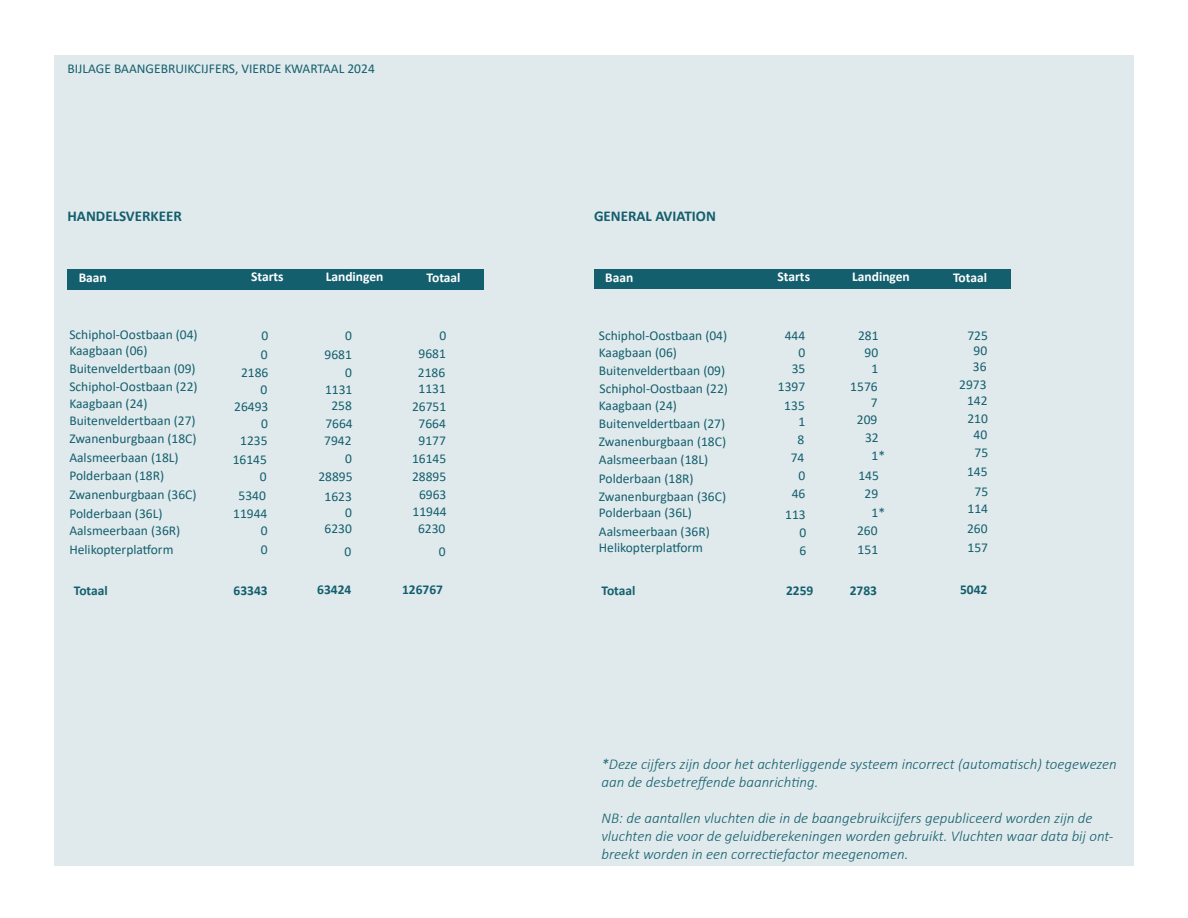
<style>
.page{position:relative;width:1188px;height:918px;background:#fff}
.page>*{position:absolute;margin:0;border:0;box-sizing:border-box;transform-origin:0 0}
.t1{font:italic 300 15px/18px "Calibri";color:#145f6e}
.t2{font:700 15px "Calibri";color:#145f6e}
.t3{font:13.5px/18.3px "Calibri";color:#145f6e}
.t4{font:700 13.5px "Calibri";color:#fff}
.t5{font:700 13.5px "Calibri";color:#145f6e}
</style>
<div class="page">
<div style="left:54px;top:55px;width:1080px;height:810px;background:#e0eaec"></div>
<div style="left:68px;top:269px;width:416px;height:20px;background:#145f6e"></div>
<div style="left:594px;top:269px;width:417px;height:20px;background:#145f6e"></div>
<p class="t3" style="left:68px;top:61px;width:309px">BIJLAGE BAANGEBRUIKCIJFERS, VIERDE KWARTAAL 2024</p>
<p class="t2" style="left:68px;top:211px;width:116px">HANDELSVERKEER</p>
<p class="t2" style="left:594px;top:211px;width:123px">GENERAL AVIATION</p>
<p class="t4" style="left:79px;top:273px;width:30px">Baan</p>
<p class="t4" style="left:251px;top:272px;width:34px">Starts</p>
<p class="t4" style="left:326px;top:272px;width:59px">Landingen</p>
<p class="t4" style="left:427px;top:273px;width:35px">Totaal</p>
<p class="t3" style="left:69px;top:327px;width:130px;line-height:16.6px">Schiphol-Oostbaan (04)<br>Kaagbaan (06)</p>
<p class="t3" style="left:69px;top:361px;width:130px">Buitenveldertbaan (09)<br>Schiphol-Oostbaan (22)</p>
<p class="t3" style="left:69px;top:396px;width:129px;line-height:17.1px">Kaagbaan (24)<br>Buitenveldertbaan (27)<br>Zwanenburgbaan (18C)</p>
<p class="t3" style="left:69px;top:449px;width:129px;line-height:18.9px">Aalsmeerbaan (18L)<br>Polderbaan (18R)<br>Zwanenburgbaan (36C)<br>Polderbaan (36L)</p>
<p class="t3" style="left:69px;top:523px;width:112px">Aalsmeerbaan (36R)<br>Helikopterplatform</p>
<p class="t3" style="left:261px;top:328px;width:8px">0</p>
<p class="t3" style="left:345px;top:328px;width:8px">0</p>
<p class="t3" style="left:439px;top:328px;width:8px">0</p>
<p class="t3" style="left:261px;top:346px;width:8px">0</p>
<p class="t3" style="left:325px;top:347px;width:29px">9681</p>
<p class="t3" style="left:418px;top:345px;width:29px">9681</p>
<p class="t3" style="left:241px;top:365px;width:29px">2186</p>
<p class="t3" style="left:345px;top:365px;width:8px">0</p>
<p class="t3" style="left:418px;top:364px;width:29px">2186</p>
<p class="t3" style="left:260px;top:381px;width:8px">0</p>
<p class="t3" style="left:325px;top:381px;width:29px">1131</p>
<p class="t3" style="left:418px;top:380px;width:29px">1131</p>
<p class="t3" style="left:234px;top:398px;width:36px">26493</p>
<p class="t3" style="left:412px;top:398px;width:36px">26751</p>
<p class="t3" style="left:261px;top:416px;width:8px">0</p>
<p class="t3" style="left:325px;top:415px;width:29px">7664</p>
<p class="t3" style="left:418px;top:415px;width:29px">7664</p>
<p class="t3" style="left:240px;top:433px;width:29px">1235</p>
<p class="t3" style="left:324px;top:433px;width:29px">7942</p>
<p class="t3" style="left:418px;top:433px;width:29px">9177</p>
<p class="t3" style="left:233px;top:452px;width:36px">16145</p>
<p class="t3" style="left:345px;top:450px;width:8px">0</p>
<p class="t3" style="left:412px;top:450px;width:36px">16145</p>
<p class="t3" style="left:260px;top:468px;width:8px">0</p>
<p class="t3" style="left:318px;top:468px;width:36px">28895</p>
<p class="t3" style="left:412px;top:468px;width:36px">28895</p>
<p class="t3" style="left:238px;top:488px;width:29px">5340</p>
<p class="t3" style="left:325px;top:488px;width:29px">1623</p>
<p class="t3" style="left:419px;top:487px;width:29px">6963</p>
<p class="t3" style="left:233px;top:506px;width:36px">11944</p>
<p class="t3" style="left:345px;top:504px;width:8px">0</p>
<p class="t3" style="left:412px;top:504px;width:36px">11944</p>
<p class="t3" style="left:261px;top:522px;width:8px">0</p>
<p class="t3" style="left:325px;top:521px;width:29px">6230</p>
<p class="t3" style="left:418px;top:520px;width:29px">6230</p>
<p class="t3" style="left:261px;top:542px;width:8px">0</p>
<p class="t3" style="left:345px;top:543px;width:8px">0</p>
<p class="t3" style="left:439px;top:543px;width:8px">0</p>
<p class="t3" style="left:331px;top:397px;width:22px">258</p>
<p class="t4" style="left:605px;top:273px;width:30px">Baan</p>
<p class="t4" style="left:778px;top:272px;width:34px">Starts</p>
<p class="t4" style="left:852px;top:272px;width:59px">Landingen</p>
<p class="t4" style="left:953px;top:273px;width:35px">Totaal</p>
<p class="t3" style="left:599px;top:328px;width:130px;line-height:16.5px">Schiphol-Oostbaan (04)<br>Kaagbaan (06)</p>
<p class="t3" style="left:599px;top:363px;width:131px;line-height:17.4px">Buitenveldertbaan (09)<br>Schiphol-Oostbaan (22)<br>Kaagbaan (24)</p>
<p class="t3" style="left:599px;top:415px;width:129px">Buitenveldertbaan (27)<br>Zwanenburgbaan (18C)<br>Aalsmeerbaan (18L)<br>Polderbaan (18R)<br>Zwanenburgbaan (36C)</p>
<p class="t3" style="left:599px;top:505px;width:112px">Polderbaan (36L)<br>Aalsmeerbaan (36R)</p>
<p class="t3" style="left:599px;top:538px;width:106px">Helikopterplatform</p>
<p class="t3" style="left:785px;top:327px;width:22px">444</p>
<p class="t3" style="left:858px;top:327px;width:22px">281</p>
<p class="t3" style="left:967px;top:327px;width:22px">725</p>
<p class="t3" style="left:798px;top:344px;width:8px">0</p>
<p class="t3" style="left:865px;top:345px;width:15px">90</p>
<p class="t3" style="left:974px;top:343px;width:15px">90</p>
<p class="t3" style="left:792px;top:361px;width:15px">35</p>
<p class="t3" style="left:872px;top:361px;width:8px">1</p>
<p class="t3" style="left:973px;top:358px;width:15px">36</p>
<p class="t3" style="left:778px;top:378px;width:29px">1397</p>
<p class="t3" style="left:850px;top:378px;width:29px">1576</p>
<p class="t3" style="left:959px;top:376px;width:29px">2973</p>
<p class="t3" style="left:784px;top:397px;width:22px">135</p>
<p class="t3" style="left:871px;top:394px;width:8px">7</p>
<p class="t3" style="left:967px;top:392px;width:22px">142</p>
<p class="t3" style="left:798px;top:413px;width:8px">1</p>
<p class="t3" style="left:857px;top:412px;width:22px">209</p>
<p class="t3" style="left:967px;top:410px;width:22px">210</p>
<p class="t3" style="left:798px;top:432px;width:8px">8</p>
<p class="t3" style="left:865px;top:430px;width:15px">32</p>
<p class="t3" style="left:974px;top:426px;width:15px">40</p>
<p class="t3" style="left:791px;top:449px;width:15px">74</p>
<p class="t3" style="left:872px;top:447px;width:15px">1*</p>
<p class="t3" style="left:975px;top:444px;width:15px">75</p>
<p class="t3" style="left:798px;top:467px;width:8px">0</p>
<p class="t3" style="left:858px;top:467px;width:22px">145</p>
<p class="t3" style="left:967px;top:464px;width:22px">145</p>
<p class="t3" style="left:792px;top:485px;width:15px">46</p>
<p class="t3" style="left:865px;top:485px;width:15px">29</p>
<p class="t3" style="left:975px;top:483px;width:15px">75</p>
<p class="t3" style="left:785px;top:506px;width:22px">113</p>
<p class="t3" style="left:968px;top:501px;width:22px">114</p>
<p class="t3" style="left:872px;top:504px;width:15px">1*</p>
<p class="t3" style="left:799px;top:524px;width:8px">0</p>
<p class="t3" style="left:857px;top:523px;width:22px">260</p>
<p class="t3" style="left:967px;top:520px;width:22px">260</p>
<p class="t3" style="left:799px;top:542px;width:8px">6</p>
<p class="t3" style="left:858px;top:541px;width:22px">151</p>
<p class="t3" style="left:968px;top:539px;width:22px">157</p>
<p class="t5" style="left:74px;top:586px;width:35px">Totaal</p>
<p class="t5" style="left:234px;top:586px;width:36px">63343</p>
<p class="t5" style="left:317px;top:584px;width:36px">63424</p>
<p class="t5" style="left:402px;top:584px;width:43px">126767</p>
<p class="t5" style="left:602px;top:586px;width:35px">Totaal</p>
<p class="t5" style="left:786px;top:586px;width:29px">2259</p>
<p class="t5" style="left:850px;top:586px;width:29px">2783</p>
<p class="t5" style="left:960px;top:584px;width:29px">5042</p>
<p class="t1" style="left:602px;top:754px;width:517px">*Deze cijfers zijn door het achterliggende systeem incorrect (automatisch) toegewezen aan de desbetreffende baanrichting.</p>
<p class="t1" style="left:602px;top:808px;width:514px">NB: de aantallen vluchten die in de baangebruikcijfers gepubliceerd worden zijn de vluchten die voor de geluidberekeningen worden gebruikt. Vluchten waar data bij ont&shy;breekt worden in een correctiefactor meegenomen.</p>
</div>
